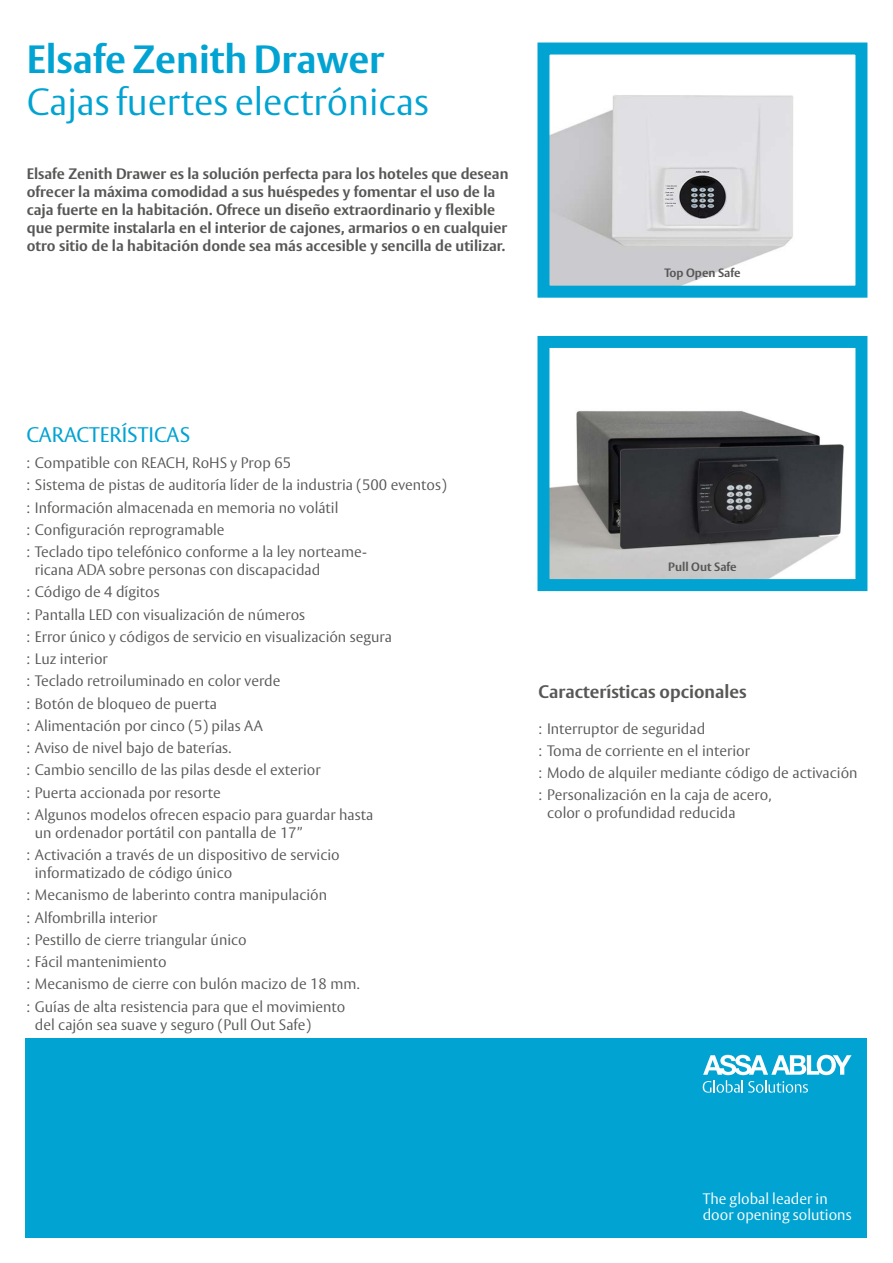
<style>
.page{position:relative;width:893px;height:1263px;background:#fff}
.page>*{position:absolute;margin:0;border:0;box-sizing:border-box;transform-origin:0 0}
.Rubrik_pos{font:700 39px "ASSA Vesta";color:#00a3d2}
.Rubrik_pos-2{font:300 37.5px "ASSA Vesta";color:#00a3d2}
.DS_Heading_3{font:21px "ASSA Vesta";color:#00a3d2}
.t1{font:700 18px "ASSA Vesta";color:#575756}
.t2{font:300 15px/18px "ASSA Vesta";color:#575756}
.DS_Ingress{font:700 15px/18px "ASSA Vesta";color:#575756}
.Bröd_neg{font:300 15px/16.5px "ASSA Vesta";color:#fff}
.t3{font:700 12px "ASSA Vesta";color:#575756}
</style>
<div class="page">
<div style="left:26px;top:1038px;width:841px;height:199px;background:#00a3d2"></div>
<svg style="left:703px;top:1055px;width:148px;height:38px"></svg>
<img style="left:550px;top:95px;width:243px;height:190px">
<div style="left:537px;top:43px;width:330px;height:255px;border:12px solid #00a3d2"></div>
<img style="left:550px;top:411px;width:294px;height:167px">
<div style="left:537px;top:336px;width:330px;height:255px;border:12px solid #00a3d2"></div>
<p class="Rubrik_pos" style="left:27px;top:35px;width:359px">Elsafe Zenith Drawer</p>
<p class="Rubrik_pos-2" style="left:27px;top:79px;width:404px">Cajas fuertes electrónicas</p>
<p class="DS_Ingress" style="left:27px;top:165px;width:483px">Elsafe Zenith Drawer es la solución perfecta para los hoteles que desean ofrecer la máxima comodidad a sus huéspedes y fomentar el uso de la caja fuerte en la habitación. Ofrece un diseño extraordinario y flexible que permite instalarla en el interior de cajones, armarios o en cualquier otro sitio de la habitación donde sea más accesible y sencilla de utilizar.</p>
<p class="t3" style="left:664px;top:266px;width:78px">Top Open Safe</p>
<p class="DS_Heading_3" style="left:26px;top:421px;width:166px">CARACTERÍSTICAS</p>
<p class="t2" style="left:26px;top:454px;width:266px">: Compatible con REACH, RoHS y Prop 65</p>
<p class="t2" style="left:26px;top:477px;width:422px">: Sistema de pistas de auditoría líder de la industria (500 eventos)</p>
<p class="t2" style="left:26px;top:499px;width:314px">: Información almacenada en memoria no volátil</p>
<p class="t2" style="left:26px;top:521px;width:200px">: Configuración reprogramable</p>
<p class="t2" style="left:35px;top:543px;width:334px;text-indent:-9px">: Teclado tipo telefónico conforme a la ley norteame&shy;ricana ADA sobre personas con discapacidad</p>
<p class="t2" style="left:26px;top:584px;width:135px">: Código de 4 dígitos</p>
<p class="t2" style="left:26px;top:606px;width:280px">: Pantalla LED con visualización de números</p>
<p class="t2" style="left:26px;top:628px;width:367px">: Error único y códigos de servicio en visualización segura</p>
<p class="t2" style="left:26px;top:650px;width:83px">: Luz interior</p>
<p class="t2" style="left:26px;top:673px;width:256px">: Teclado retroiluminado en color verde</p>
<p class="t2" style="left:26px;top:695px;width:192px">: Botón de bloqueo de puerta</p>
<p class="t2" style="left:26px;top:717px;width:238px">: Alimentación por cinco (5) pilas AA</p>
<p class="t2" style="left:26px;top:739px;width:207px">: Aviso de nivel bajo de baterías.</p>
<p class="t2" style="left:26px;top:762px;width:296px">: Cambio sencillo de las pilas desde el exterior</p>
<p class="t2" style="left:26px;top:784px;width:196px">: Puerta accionada por resorte</p>
<p class="t2" style="left:35px;top:806px;width:340px;text-indent:-9px">: Algunos modelos ofrecen espacio para guardar hasta un ordenador portátil con pantalla de 17”</p>
<p class="t2" style="left:35px;top:846px;width:306px;text-indent:-9px">: Activación a través de un dispositivo de servicio informatizado de código único</p>
<p class="t2" style="left:26px;top:887px;width:302px">: Mecanismo de laberinto contra manipulación</p>
<p class="t2" style="left:26px;top:909px;width:132px">: Alfombrilla interior</p>
<p class="t2" style="left:26px;top:931px;width:222px">: Pestillo de cierre triangular único</p>
<p class="t2" style="left:26px;top:953px;width:142px">: Fácil mantenimiento</p>
<p class="t2" style="left:26px;top:976px;width:335px">: Mecanismo de cierre con bulón macizo de 18 mm.</p>
<p class="t2" style="left:35px;top:998px;width:312px;text-indent:-9px">: Guías de alta resistencia para que el movimiento del cajón sea suave y seguro (Pull Out Safe)</p>
<p class="t3" style="left:668px;top:559px;width:70px">Pull Out Safe</p>
<p class="t1" style="left:539px;top:680px;width:209px">Características opcionales</p>
<p class="t2" style="left:539px;top:720px;width:168px">: Interruptor de seguridad</p>
<p class="t2" style="left:539px;top:742px;width:213px">: Toma de corriente en el interior</p>
<p class="t2" style="left:539px;top:764px;width:321px">: Modo de alquiler mediante código de activación</p>
<p class="t2" style="left:547px;top:787px;width:226px;text-indent:-9px">: Personalización en la caja de acero, color o profundidad reducida</p>
<p class="Bröd_neg" style="left:703px;top:1191px;width:150px">The global leader in door opening solutions</p>
</div>
